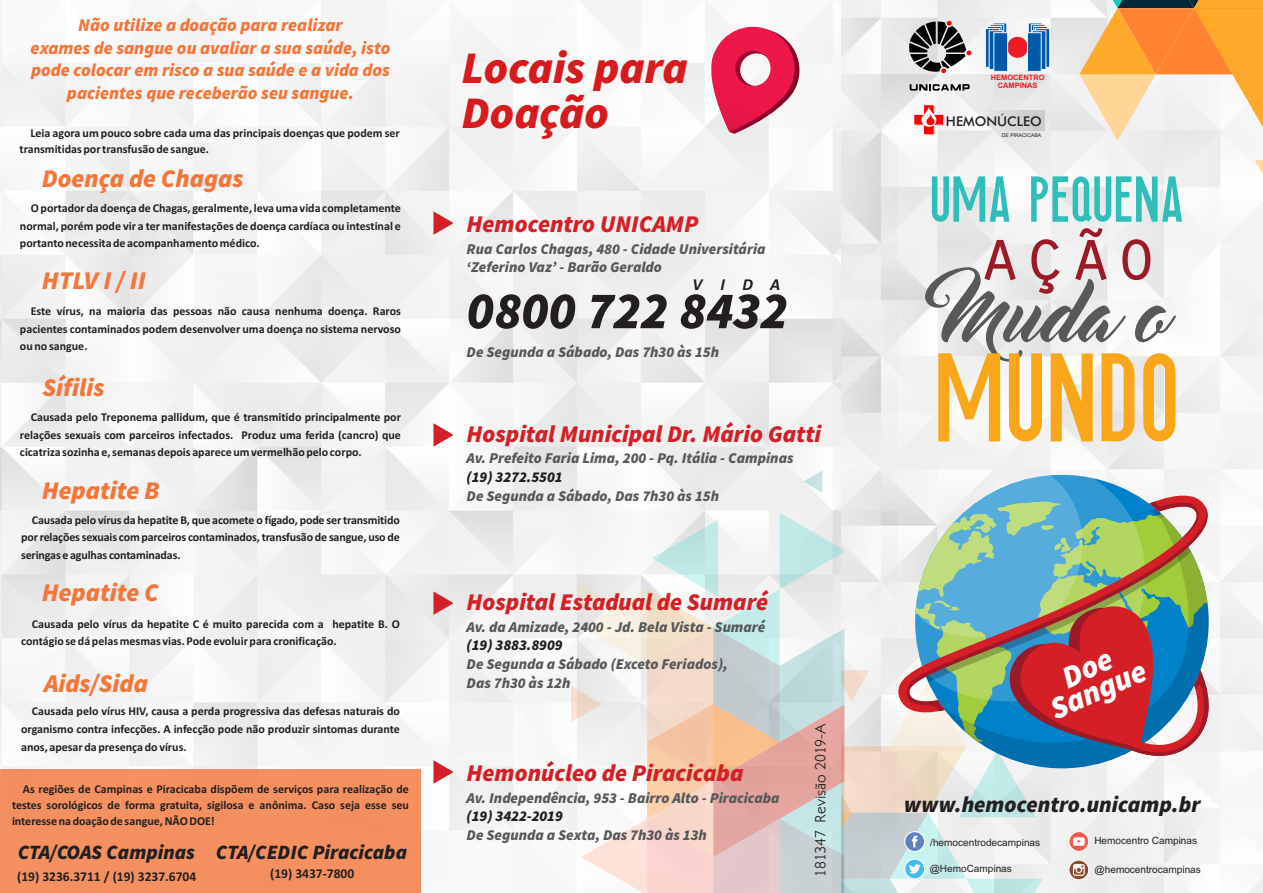
<style>
.page{position:relative;width:1263px;height:893px;background:#fff}
.page>*{position:absolute;margin:0;border:0;box-sizing:border-box;transform-origin:0 0}
.t1{font:165.3px "Searocks";color:#faa61a}
.t2{font:85.05px "Searocks";color:#31beba}
.t3{font:75.75px "Orator Std";color:#9c1a27}
.t4{font:73.5px "Master Of Break";color:#58595b}
.t5{font:italic 900 52.5px "Source Sans Pro";color:#231f20}
.t6{font:italic 900 45.3px/45px "Source Sans Pro";color:#d51b1e}
.t7{font:italic 900 31.35px "Source Sans Pro";color:#fff}
.t8{font:italic 900 25.5px "Source Sans Pro";color:#f4763a}
.t9{font:italic 900 24px "Source Sans Pro";color:#d41f26}
.t10{font:italic 900 22.5px "Source Sans Pro";color:#231f20}
.t11{font:italic 900 20.4px "Source Sans Pro";color:#231f20}
.t12{font:italic 900 18px/22.6px "Source Sans Pro";color:#f4763a;text-align:center}
.t13{font:italic 700 16.8px "Calibri";color:#231f20}
.t14{font:italic 900 15px/18.9px "Source Sans Pro";color:#58595b}
.t15{font:italic 900 15px "Source Sans Pro";color:#231f20}
.t16{font:300 15px "Klill";color:#231f20}
.t17{font:700 13.5px "Calibri";color:#231f20}
.t18{font:500 13.35px "Futura BT";color:#231f20}
.t19{font:700 12px/17.5px "Calibri";color:#231f20;text-align:justify}
.t20{font:10.05px "Arial";color:#231f20}
.t21{font:700 7.5px/8.4px "Arial";color:#ed1c24;text-align:center}
.t22{font:5.1px "Arial";color:#231f20}
</style>
<div class="page">
<img style="left:842px;top:0;width:421px;height:893px">
<svg style="left:1255px;top:160px;width:8px;height:27px"></svg>
<svg style="left:1079px;top:0;width:184px;height:141px"></svg>
<svg style="left:948px;top:110px;width:96px;height:21px"></svg>
<svg style="left:914px;top:105px;width:30px;height:30px"></svg>
<div style="left:1007px;top:37px;width:21px;height:21px;background:#ed1c24;border-radius:50%"></div>
<svg style="left:985px;top:23px;width:23px;height:49px"></svg>
<svg style="left:1027px;top:23px;width:23px;height:49px"></svg>
<svg style="left:910px;top:84px;width:60px;height:7px"></svg>
<svg style="left:909px;top:21px;width:62px;height:52px;background:#7e7979"></svg>
<svg style="left:701px;top:22px;width:104px;height:112px"></svg>
<svg style="left:433px;top:211px;width:20px;height:24px"></svg>
<svg style="left:433px;top:423px;width:20px;height:24px"></svg>
<svg style="left:433px;top:591px;width:20px;height:24px"></svg>
<svg style="left:433px;top:760px;width:20px;height:24px"></svg>
<div style="left:0;top:769px;width:421px;height:124px;background:#f48f5f"></div>
<div style="left:1216px;top:506px;width:7px;height:281px;background:#f5f5f5"></div>
<svg style="left:571px;top:470px;width:645px;height:423px"></svg>
<h3 class="t12" style="left:31px;top:15px;width:361px">Não utilize a doação para realizar<br>exames de sangue ou avaliar a sua saúde, isto pode colocar em risco a sua saúde e a vida dos pacientes que receberão seu sangue.</h3>
<p class="t19" style="left:20px;top:125px;width:382px;line-height:16px;text-indent:11px">Leia agora um pouco sobre cada uma das principais doenças que podem ser transmitidas por transfusão de sangue.</p>
<h3 class="t8" style="left:42px;top:167px;width:203px">Doença de Chagas</h3>
<p class="t19" style="left:20px;top:200px;width:382px;text-indent:11px">O portador da doença de Chagas, geralmente, leva uma vida completamente normal, porém pode vir a ter manifestações de doença cardíaca ou intestinal e portanto necessita de acompanhamento médico.</p>
<h3 class="t8" style="left:42px;top:269px;width:105px">HTLV I / II</h3>
<p class="t19" style="left:20px;top:303px;width:382px;text-indent:11px">Este vírus, na maioria das pessoas não causa nenhuma doença. Raros pacientes contaminados podem desenvolver uma doença no sistema nervoso ou no sangue.</p>
<h3 class="t8" style="left:42px;top:377px;width:63px">Sífilis</h3>
<p class="t19" style="left:20px;top:409px;width:382px;text-indent:11px">Causada pelo Treponema pallidum, que é transmitido principalmente por relações sexuais com parceiros infectados. Produz uma ferida (cancro) que cicatriza sozinha e, semanas depois aparece um vermelhão pelo corpo.</p>
<h3 class="t8" style="left:42px;top:480px;width:120px">Hepatite B</h3>
<p class="t19" style="left:21px;top:512px;width:380px;text-indent:11px">Causada pelo vírus da hepatite B, que acomete o fígado, pode ser transmitido por relações sexuais com parceiros contaminados, transfusão de sangue, uso de seringas e agulhas contaminadas.</p>
<h3 class="t8" style="left:42px;top:582px;width:119px">Hepatite C</h3>
<p class="t19" style="left:21px;top:616px;width:380px;text-indent:11px">Causada pelo vírus da hepatite C é muito parecida com a hepatite B. O contágio se dá pelas mesmas vias. Pode evoluir para cronificação.</p>
<h3 class="t8" style="left:44px;top:673px;width:105px">Aids/Sida</h3>
<p class="t19" style="left:21px;top:704px;width:380px;text-indent:11px">Causada pelo vírus HIV, causa a perda progressiva das defesas naturais do organismo contra infecções. A infecção pode não produzir sintomas durante anos, apesar da presença do vírus.</p>
<p class="t19" style="left:12px;top:782px;width:398px;line-height:16px;text-indent:11px">As regiões de Campinas e Piracicaba dispõem de serviços para realização de testes sorológicos de forma gratuita, sigilosa e anônima. Caso seja esse seu interesse na doação de sangue, NÃO DOE!</p>
<h3 class="t11" style="left:18px;top:844px;width:179px">CTA/COAS Campinas</h3>
<p class="t17" style="left:17px;top:871px;width:180px">(19) 3236.3711 / (19) 3237.6704</p>
<h3 class="t11" style="left:216px;top:844px;width:193px">CTA/CEDIC Piracicaba</h3>
<p class="t17" style="left:270px;top:867px;width:86px">(19) 3437-7800</p>
<h3 class="t6" style="left:462px;top:49px;width:228px">Locais para<br>Doação</h3>
<h3 class="t9" style="left:467px;top:214px;width:233px">Hemocentro UNICAMP</h3>
<p class="t14" style="left:467px;top:240px;width:300px">Rua Carlos Chagas, 480 - Cidade Universitária ‘Zeferino Vaz’ - Barão Geraldo</p>
<h3 class="t5" style="left:467px;top:289px;width:323px">0800 722 8432</h3>
<p class="t14" style="left:467px;top:344px;width:254px">De Segunda a Sábado, Das 7h30 às 15h</p>
<h3 class="t13" style="left:692px;top:277px;width:89px">VIDA</h3>
<h3 class="t9" style="left:467px;top:424px;width:356px">Hospital Municipal Dr. Mário Gatti</h3>
<p class="t14" style="left:467px;top:450px;width:328px">Av. Prefeito Faria Lima, 200 - Pq. Itália - Campinas</p>
<p class="t15" style="left:467px;top:471px;width:97px">(19) 3272.5501</p>
<p class="t14" style="left:467px;top:488px;width:254px">De Segunda a Sábado, Das 7h30 às 15h</p>
<h3 class="t9" style="left:467px;top:592px;width:303px">Hospital Estadual de Sumaré</h3>
<p class="t14" style="left:467px;top:618px;width:300px">Av. da Amizade, 2400 - Jd. Bela Vista - Sumaré</p>
<p class="t15" style="left:467px;top:639px;width:97px">(19) 3883.8909</p>
<p class="t14" style="left:467px;top:656px;width:263px">De Segunda a Sábado (Exceto Feriados),<br>Das 7h30 às 12h</p>
<h3 class="t9" style="left:467px;top:763px;width:278px">Hemonúcleo de Piracicaba</h3>
<p class="t14" style="left:467px;top:789px;width:314px">Av. Independência, 953 - Bairro Alto - Piracicaba</p>
<p class="t15" style="left:467px;top:810px;width:98px">(19) 3422-2019</p>
<p class="t14" style="left:467px;top:827px;width:242px">De Segunda a Sexta, Das 7h30 às 13h</p>
<p class="t16" style="left:811px;top:877px;width:155px;rotate:-90deg">181347 Revisão 2019-A</p>
<p class="t21" style="left:991px;top:74px;width:55px">HEMOCENTRO<br>CAMPINAS</p>
<p class="t18" style="left:946px;top:116px;width:97px">HEMONÚCLEO</p>
<p class="t22" style="left:1002px;top:133px;width:41px">DE PIRACICABA</p>
<h2 class="t2" style="left:932px;top:158px;width:256px">Uma pequena</h2>
<h3 class="t3" style="left:977px;top:229px;width:183px">ação</h3>
<h3 class="t4" style="left:941px;top:287px;width:224px">Muda o</h3>
<h1 class="t1" style="left:938px;top:317px;width:247px">Mundo</h1>
<h3 class="t7" style="left:1046px;top:698px;width:104px;rotate:-24deg">Sangue</h3>
<h3 class="t10" style="left:904px;top:795px;width:298px">www.hemocentro.unicamp.br</h3>
<p class="t20" style="left:930px;top:839px;width:111px">/hemocentrodecampinas</p>
<p class="t20" style="left:930px;top:864px;width:84px">@HemoCampinas</p>
<p class="t20" style="left:1094px;top:837px;width:104px">Hemocentro Campinas</p>
<p class="t20" style="left:1095px;top:865px;width:108px">@hemocentrocampinas</p>
</div>
